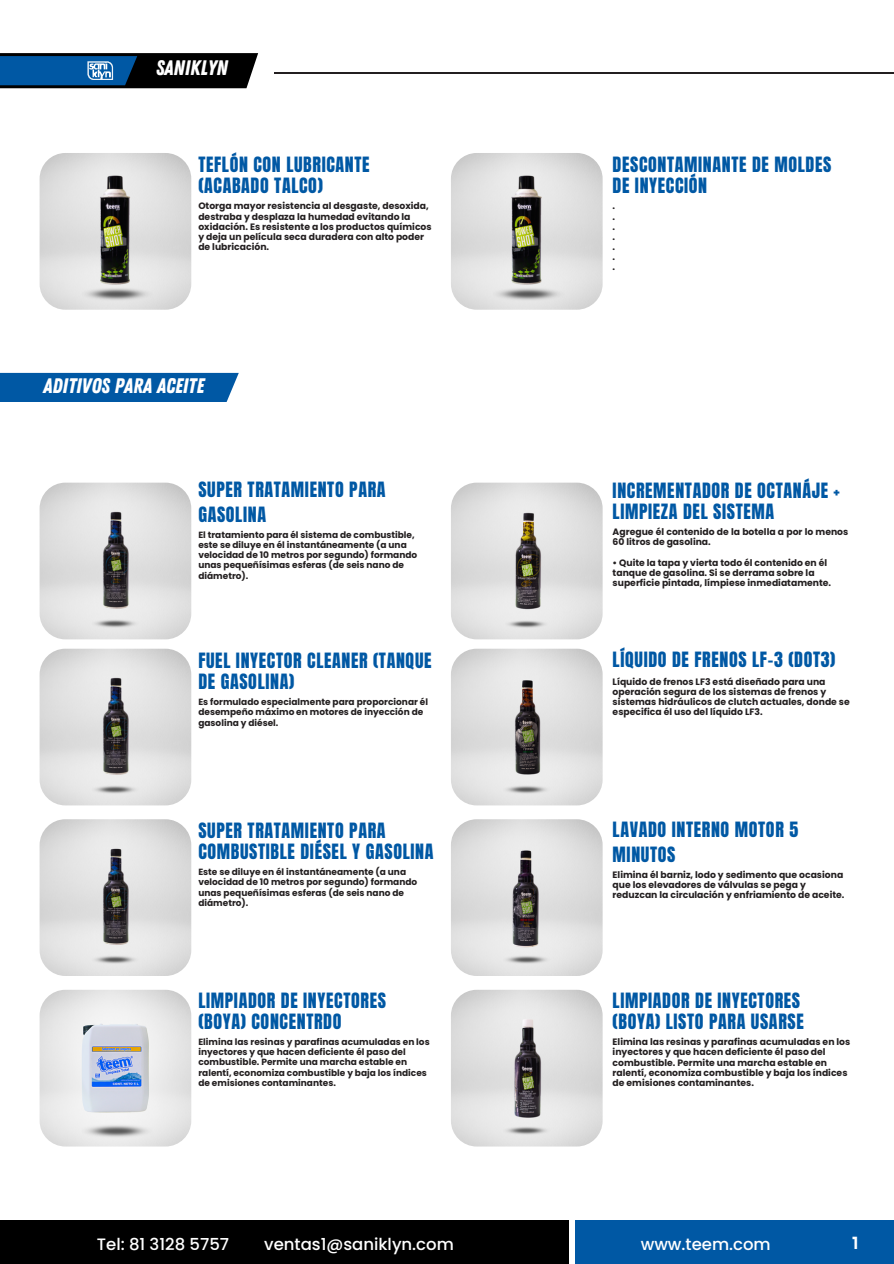
<style>
.page{position:relative;width:894px;height:1264px;background:#fff}
.page>*{position:absolute;margin:0;border:0;box-sizing:border-box;transform-origin:0 0}
.t1{font:21px "Zing Rust Base";letter-spacing:-.005em;color:#fff}
.t2{font:17.85px/21.3px "Anton";letter-spacing:.035em;color:#0058a4}
.t3{font:900 17.25px "Lovelo";color:#fff}
.t4{font:500 16.5px "Poppins";color:#fff}
.t5{font:700 9.3px/10.2px "Poppins";color:#231f20}
.t6{font:700 9px/10.2px "Poppins";color:#231f20}
</style>
<div class="page">
<div style="left:0;top:373px;width:239px;height:29px;background:#0058a4"></div>
<svg style="left:0;top:53px;width:258px;height:35px;background:#0d304e"></svg>
<hr style="left:274px;top:73px;width:619px;height:1px;background:#231f20">
<div style="left:0;top:1220px;width:572px;height:43px;background:#000"></div>
<div style="left:572px;top:1220px;width:321px;height:43px;background:#0058a4"></div>
<div style="left:569px;top:1220px;width:5px;height:43px;background:#fff"></div>
<img style="left:40px;top:153px;width:151px;height:157px;border-radius:26px">
<img style="left:40px;top:482px;width:151px;height:157px;border-radius:26px">
<img style="left:40px;top:648px;width:151px;height:157px;border-radius:26px">
<img style="left:40px;top:819px;width:151px;height:157px;border-radius:26px">
<img style="left:40px;top:989px;width:151px;height:157px;border-radius:26px">
<img style="left:451px;top:153px;width:151px;height:157px;border-radius:26px">
<img style="left:451px;top:482px;width:151px;height:157px;border-radius:26px">
<img style="left:451px;top:648px;width:151px;height:157px;border-radius:26px">
<img style="left:451px;top:819px;width:151px;height:157px;border-radius:26px">
<img style="left:451px;top:989px;width:151px;height:157px;border-radius:26px">
<p class="t1" style="left:156px;top:56px;width:73px">SANIKLYN</p>
<p class="t2" style="left:198px;top:154px;width:173px">TEFLÓN CON LUBRICANTE (ACABADO TALCO)</p>
<p class="t2" style="left:612px;top:154px;width:220px">DESCONTAMINANTE DE MOLDES<br>DE INYECCIÓN</p>
<p class="t5" style="left:198px;top:201px;width:235px">Otorga mayor resistencia al desgaste, desoxida, destraba y desplaza la humedad evitando la oxidación. Es resistente a los productos químicos y deja un película seca duradera con alto poder de lubricación.</p>
<p class="t5" style="left:612px;top:201px;width:4px;text-align:justify">. . . . . . .</p>
<p class="t1" style="left:43px;top:373px;width:162px">ADITIVOS PARA ACEITE</p>
<p class="t2" style="left:198px;top:477px;width:189px;line-height:24.8px">SUPER TRATAMIENTO PARA<br>GASOLINA</p>
<h2 class="t2" style="left:612px;top:480px;width:229px">INCREMENTADOR DE OCTANÁJE +<br>LIMPIEZA DEL SISTEMA</h2>
<p class="t6" style="left:198px;top:530px;width:220px">El tratamiento para él sistema de combustible, este se diluye en él instantáneamente (a una velocidad de 10 metros por segundo) formando unas pequeñísimas esferas (de seis nano de diámetro).</p>
<h1 class="t2" style="left:198px;top:650px;width:235px">FUEL INYECTOR CLEANER (TANQUE<br>DE GASOLINA)</h1>
<p class="t6" style="left:198px;top:697px;width:231px">Es formulado especialmente para proporcionar él desempeño máximo en motores de inyección de gasolina y diésel.</p>
<h2 class="t2" style="left:198px;top:819px;width:236px">SUPER TRATAMIENTO PARA<br>COMBUSTIBLE DIÉSEL Y GASOLINA</h2>
<h2 class="t6" style="left:198px;top:867px;width:220px">Este se diluye en él instantáneamente (a una velocidad de 10 metros por segundo) formando unas pequeñísimas esferas (de seis nano de diámetro).</h2>
<p class="t2" style="left:198px;top:989px;width:189px">LIMPIADOR DE INYECTORES (BOYA) CONCENTRDO</p>
<p class="t6" style="left:198px;top:1036px;width:233px">Elimina las resinas y parafinas acumuladas en los inyectores y que hacen deficiente él paso del combustible. Permite una marcha estable en ralentí, economiza combustible y baja los índices de emisiones contaminantes.</p>
<p class="t5" style="left:612px;top:527px;width:237px">Agregue él contenido de la botella a por lo menos<br>60 litros de gasolina.</p>
<h2 class="t5" style="left:612px;top:557px;width:220px">• Quite la tapa y vierta todo él contenido en él tanque de gasolina. Si se derrama sobre la superficie pintada, límpiese inmediatamente.</h2>
<h1 class="t2" style="left:612px;top:649px;width:224px">LÍQUIDO DE FRENOS LF-3 (DOT3)</h1>
<p class="t5" style="left:612px;top:676px;width:238px">Líquido de frenos LF3 está diseñado para una operación segura de los sistemas de frenos y sistemas hidráulicos de clutch actuales, donde se especifica él uso del líquido LF3.</p>
<p class="t2" style="left:612px;top:817px;width:187px;line-height:24.8px">LAVADO INTERNO MOTOR 5<br>MINUTOS</p>
<h2 class="t5" style="left:612px;top:869px;width:233px">Elimina él barniz, lodo y sedimento que ocasiona que los elevadores de válvulas se pega y reduzcan la circulación y enfriamiento de aceite.</h2>
<p class="t2" style="left:612px;top:989px;width:193px">LIMPIADOR DE INYECTORES (BOYA) LISTO PARA USARSE</p>
<h2 class="t5" style="left:612px;top:1036px;width:239px">Elimina las resinas y parafinas acumuladas en los inyectores y que hacen deficiente él paso del combustible. Permite una marcha estable en ralentí, economiza combustible y baja los índices de emisiones contaminantes.</h2>
<p class="t4" style="left:97px;top:1232px;width:134px">Tel: 81 3128 5757</p>
<h2 class="t4" style="left:264px;top:1232px;width:191px">ventas1@saniklyn.com</h2>
<p class="t4" style="left:640px;top:1232px;width:131px">www.teem.com</p>
<p class="t3" style="left:851px;top:1235px;width:8px">1</p>
</div>
